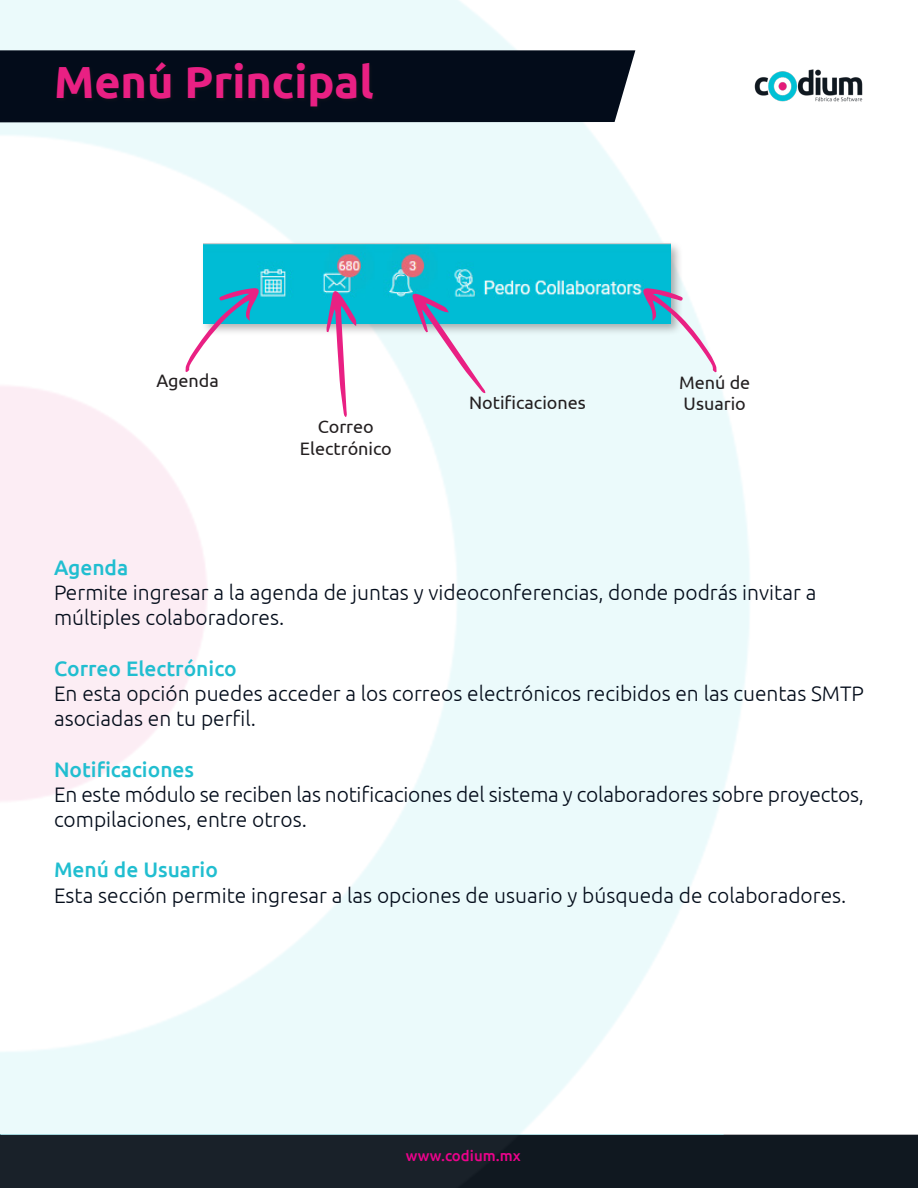
<style>
.page{position:relative;width:918px;height:1188px;background:#fff}
.page>*{position:absolute;margin:0;border:0;box-sizing:border-box;transform-origin:0 0}
.t1{font:700 45px "Ubuntu";color:#e92083}
.t2{font:300 21px/25.2px "Ubuntu";color:#030c1a}
.t3{font:500 21px "Ubuntu";color:#21bed0}
.t4{font:18px "Ubuntu";color:#231f20}
.t5{font:500 15px "Ubuntu";color:#ed028c}
</style>
<div class="page">
<img style="left:0;top:0;width:918px;height:1188px">
<div style="left:0;top:50px;width:635px;height:72px;background:#030c1a"></div>
<img style="left:754px;top:69px;width:109px;height:33px">
<div style="left:201px;top:240px;width:482px;height:96px;background:#231f20;opacity:.35"></div>
<img style="left:204px;top:244px;width:467px;height:79px">
<div style="left:55px;top:60px;width:323px;height:51px;background:#040c1a"></div>
<svg style="left:326px;top:290px;width:30px;height:127px"></svg>
<svg style="left:412px;top:293px;width:74px;height:100px;background:#aecde0"></svg>
<svg style="left:642px;top:288px;width:75px;height:84px"></svg>
<svg style="left:185px;top:288px;width:75px;height:84px"></svg>
<p class="t1" style="left:54px;top:55px;width:321px">Menú Principal</p>
<p class="t4" style="left:156px;top:370px;width:64px">Agenda</p>
<p class="t4" style="left:318px;top:416px;width:58px">Correo</p>
<p class="t4" style="left:300px;top:437px;width:94px">Electrónico</p>
<p class="t4" style="left:469px;top:391px;width:118px">Notificaciones</p>
<p class="t4" style="left:679px;top:371px;width:73px">Menú de</p>
<p class="t4" style="left:684px;top:393px;width:64px">Usuario</p>
<p class="t3" style="left:54px;top:554px;width:76px">Agenda</p>
<p class="t2" style="left:54px;top:580px;width:764px">Permite ingresar a la agenda de juntas y videoconferencias, donde podrás invitar a</p>
<p class="t2" style="left:54px;top:605px;width:232px">múltiples colaboradores.</p>
<p class="t3" style="left:54px;top:655px;width:184px">Correo Electrónico</p>
<p class="t2" style="left:54px;top:680px;width:812px">En esta opción puedes acceder a los correos electrónicos recibidos en las cuentas SMTP asociadas en tu perfil.</p>
<p class="t3" style="left:54px;top:756px;width:142px">Notificaciones</p>
<p class="t2" style="left:54px;top:781px;width:812px">En este módulo se reciben las notificaciones del sistema y colaboradores sobre proyectos, compilaciones, entre otros.</p>
<p class="t3" style="left:54px;top:857px;width:166px">Menú de Usuario</p>
<p class="t2" style="left:54px;top:882px;width:794px">Esta sección permite ingresar a las opciones de usuario y búsqueda de colaboradores.</p>
<p class="t5" style="left:406px;top:1146px;width:116px">www.codium.mx</p>
</div>
